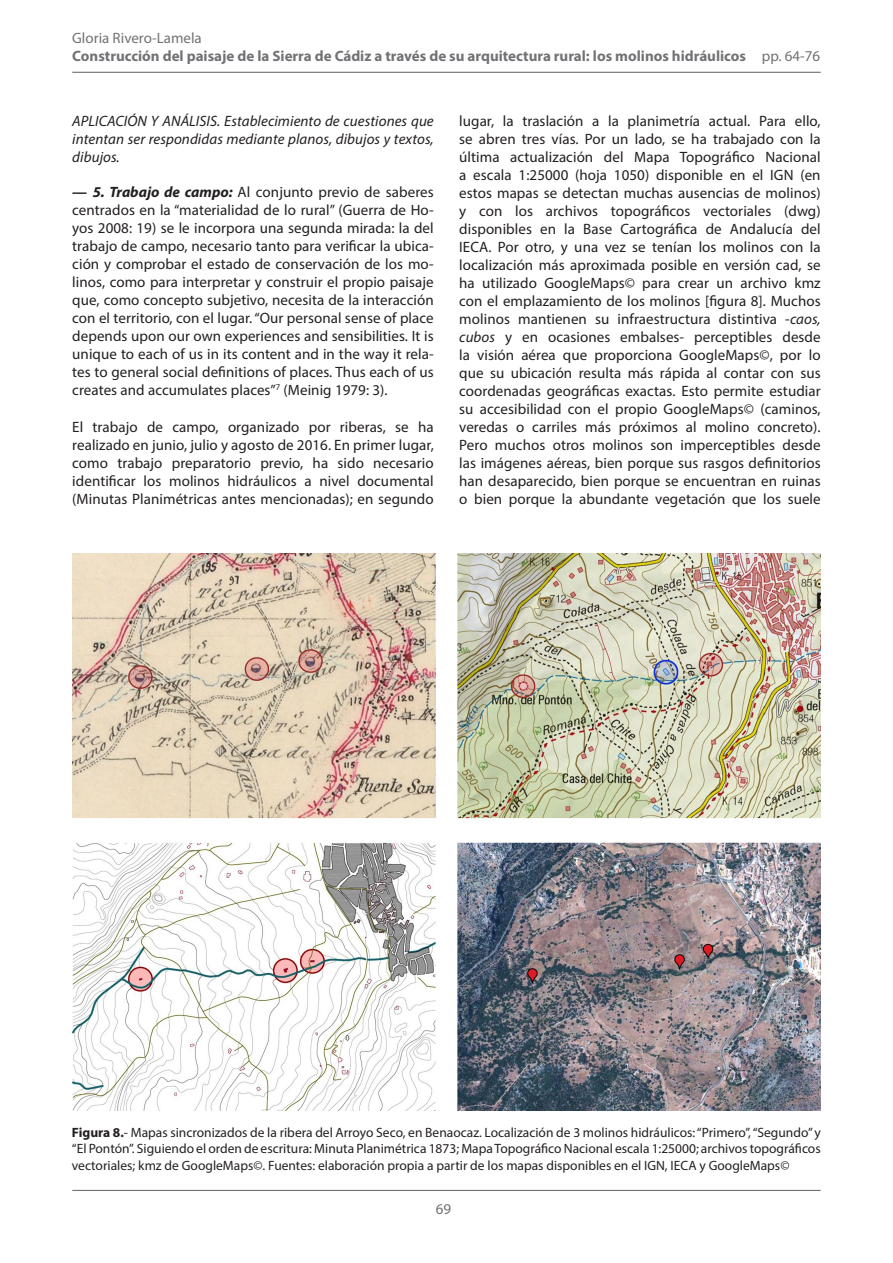
<style>
.page{position:relative;width:893px;height:1263px;background:#fff}
.page>*{position:absolute;margin:0;border:0;box-sizing:border-box;transform-origin:0 0}
.Tipo_de_texto{font:15px/18px "Myriad Pro";letter-spacing:.005em;color:#231f20;text-align:justify}
.negrita_titulito{font:15px/18px "Myriad Pro";letter-spacing:.005em;color:#231f20;text-align:justify}
.t1{font:700 15px/18px "Myriad Pro";color:#717275}
.Tipo_de_texto-2{font:italic 15px/18px "Myriad Pro";letter-spacing:.005em;color:#231f20;text-align:justify}
.t2{font:15px "Myriad Pro";color:#717275}
.Pies_de_foto{font:13.5px/16.5px "Myriad Pro";color:#231f20;text-align:justify}
.s1{font-weight:400}
.s2{font-weight:700}
.s3{font-weight:700;font-style:italic}
.s4{font-style:italic}
</style>
<div class="page">
<hr style="left:72px;top:72px;width:749px;height:1px;background:#717275">
<hr style="left:72px;top:1190px;width:749px;height:1px;background:#717275">
<img style="left:72px;top:554px;width:749px;height:557px">
<p class="t1" style="left:72px;top:29px;width:749px"><span class="s1">Gloria Rivero-Lamela<br></span>Construcción del paisaje de la Sierra de Cádiz a través de su arquitectura rural: los molinos hidráulicos <span class="s1">pp. 64-76</span></p>
<p class="Tipo_de_texto-2" style="left:72px;top:112px;width:363px">APLICACIÓN Y ANÁLISIS. Establecimiento de cuestiones que intentan ser respondidas mediante planos, dibujos y textos, dibujos.</p>
<p class="negrita_titulito" style="left:72px;top:183px;width:363px"><span class="s2">—</span> <span class="s3">5. Trabajo de campo:</span> Al conjunto previo de saberes centrados en la “materialidad de lo rural” (Guerra de Ho&shy;yos 2008: 19) se le incorpora una segunda mirada: la del trabajo de campo, necesario tanto para verificar la ubica&shy;ción y comprobar el estado de conservación de los mo&shy;linos, como para interpretar y construir el propio paisaje que, como concepto subjetivo, necesita de la interacción con el territorio, con el lugar. “Our personal sense of place depends upon our own experiences and sensibilities. It is unique to each of us in its content and in the way it rela&shy;tes to general social definitions of places. Thus each of us creates and accumulates places”<sup>7</sup> (Meinig 1979: 3).</p>
<p class="Tipo_de_texto" style="left:72px;top:418px;width:363px">El trabajo de campo, organizado por riberas, se ha realizado en junio, julio y agosto de 2016. En primer lugar, como trabajo preparatorio previo, ha sido necesario identificar los molinos hidráulicos a nivel documental (Minutas Planimétricas antes mencionadas); en segundo</p>
<p class="Tipo_de_texto" style="left:459px;top:112px;width:363px">lugar, la traslación a la planimetría actual. Para ello, se abren tres vías. Por un lado, se ha trabajado con la última actualización del Mapa Topográfico Nacional a escala 1:25000 (hoja 1050) disponible en el IGN (en estos mapas se detectan muchas ausencias de molinos) y con los archivos topográficos vectoriales (dwg) disponibles en la Base Cartográfica de Andalucía del IECA. Por otro, y una vez se tenían los molinos con la localización más aproximada posible en versión cad, se ha utilizado GoogleMaps© para crear un archivo kmz con el emplazamiento de los molinos [figura 8]. Muchos molinos mantienen su infraestructura distintiva -<span class="s4">caos, cubos</span> y en ocasiones embalses- perceptibles desde la visión aérea que proporciona GoogleMaps©, por lo que su ubicación resulta más rápida al contar con sus coordenadas geográficas exactas. Esto permite estudiar su accesibilidad con el propio GoogleMaps© (caminos, veredas o carriles más próximos al molino concreto).<br>Pero muchos otros molinos son imperceptibles desde las imágenes aéreas, bien porque sus rasgos definitorios han desaparecido, bien porque se encuentran en ruinas o bien porque la abundante vegetación que los suele</p>
<p class="Pies_de_foto" style="left:72px;top:1124px;width:750px"><span class="s2">Figura 8.</span>- Mapas sincronizados de la ribera del Arroyo Seco, en Benaocaz. Localización de 3 molinos hidráulicos: “Primero”, “Segundo” y “El Pontón”. Siguiendo el orden de escritura: Minuta Planimétrica 1873; Mapa Topográfico Nacional escala 1:25000; archivos topográficos vectoriales; kmz de GoogleMaps©. Fuentes: elaboración propia a partir de los mapas disponibles en el IGN, IECA y GoogleMaps©</p>
<p class="t2" style="left:436px;top:1200px;width:17px">69</p>
</div>
